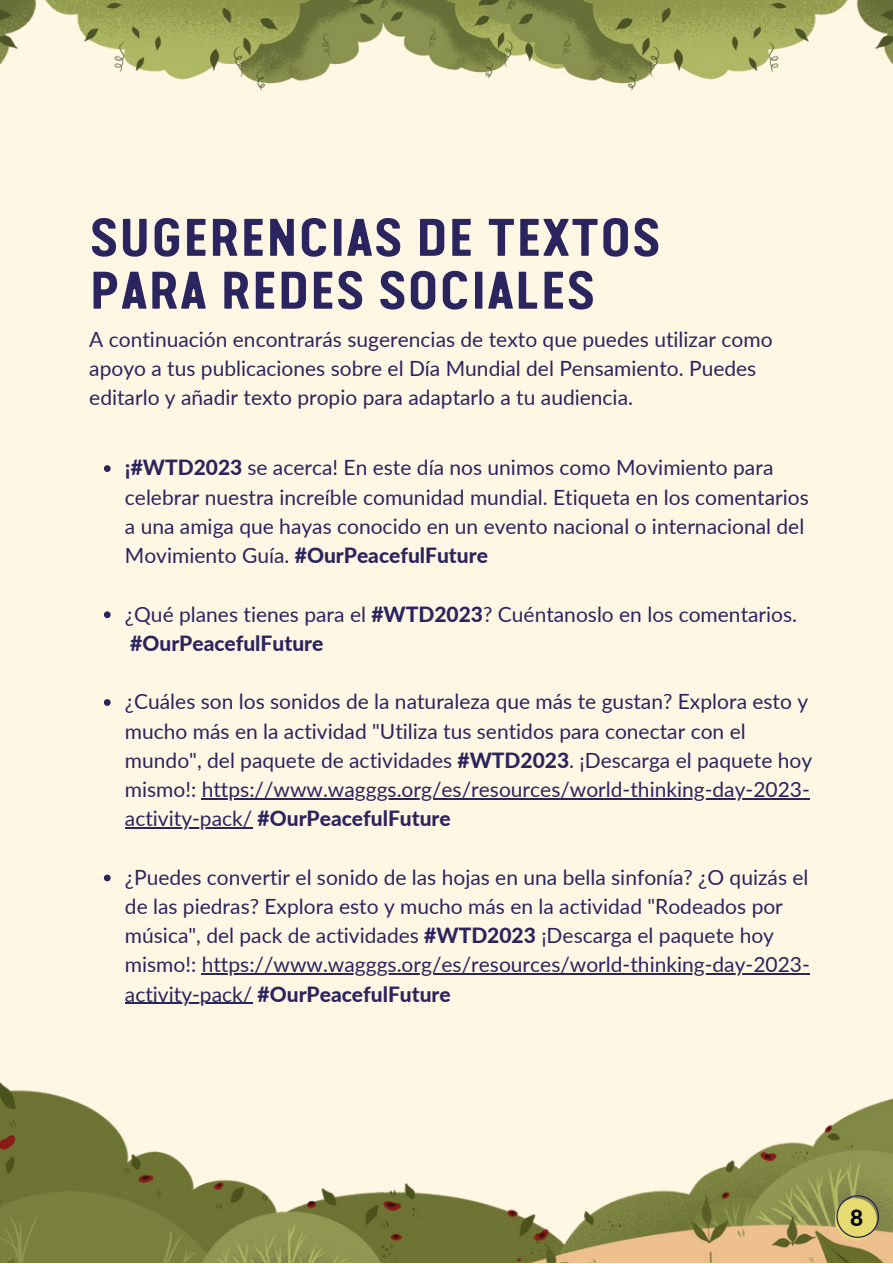
<style>
.page{position:relative;width:893px;height:1264px;background:#fff}
.page>*{position:absolute;margin:0;border:0;box-sizing:border-box;transform-origin:0 0}
.t1{font:700 53.1px/52.8px "Van Condensed W01";color:#2a255e}
.t2{font:800 22.5px "Lato";color:#000}
.t3{font:21px/29.2px "Lato";color:#2a255e}
.s1{font-weight:800}
</style>
<div class="page">
<div style="left:0;top:0;width:892px;height:1262px;background:#fff6e3"></div>
<svg style="left:104px;top:465px;width:7px;height:7px"></svg>
<svg style="left:104px;top:611px;width:7px;height:7px"></svg>
<svg style="left:104px;top:699px;width:7px;height:7px"></svg>
<hr style="left:202px;top:798px;width:607px;height:1px;background:#2a255e">
<hr style="left:125px;top:827px;width:127px;height:1px;background:#2a255e">
<svg style="left:104px;top:874px;width:7px;height:7px"></svg>
<hr style="left:202px;top:973px;width:607px;height:1px;background:#2a255e">
<hr style="left:125px;top:1002px;width:127px;height:1px;background:#2a255e">
<img style="left:0;top:0;width:329px;height:91px">
<img style="left:329px;top:0;width:150px;height:73px">
<img style="left:479px;top:0;width:413px;height:91px">
<img style="left:0;top:1082px;width:892px;height:180px">
<svg style="left:834px;top:1198px;width:42px;height:42px"></svg>
<svg style="left:836px;top:1195px;width:43px;height:42px;background:#c3bb6a"></svg>
<h1 class="t1" style="left:89px;top:206px;width:573px">SUGERENCIAS DE TEXTOS<br>PARA REDES SOCIALES</h1>
<p class="t3" style="left:89px;top:324px;width:684px">A continuación encontrarás sugerencias de texto que puedes utilizar como apoyo a tus publicaciones sobre el Día Mundial del Pensamiento. Puedes editarlo y añadir texto propio para adaptarlo a tu audiencia.</p>
<p class="t3" style="left:125px;top:452px;width:685px"><span class="s1">¡#WTD2023</span> se acerca! En este día nos unimos como Movimiento para celebrar nuestra increíble comunidad mundial. Etiqueta en los comentarios a una amiga que hayas conocido en un evento nacional o internacional del Movimiento Guía. <span class="s1">#OurPeacefulFuture</span></p>
<p class="t3" style="left:125px;top:598px;width:673px">¿Qué planes tienes para el <span class="s1">#WTD2023</span>? Cuéntanoslo en los comentarios. <span class="s1">#OurPeacefulFuture</span></p>
<p class="t3" style="left:125px;top:686px;width:688px">¿Cuáles son los sonidos de la naturaleza que más te gustan? Explora esto y mucho más en la actividad "Utiliza tus sentidos para conectar con el mundo", del paquete de actividades <span class="s1">#WTD2023</span>. ¡Descarga el paquete hoy mismo!: https://www.wagggs.org/es/resources/world-thinking-day-2023- activity-pack/ <span class="s1">#OurPeacefulFuture</span></p>
<p class="t3" style="left:125px;top:862px;width:686px">¿Puedes convertir el sonido de las hojas en una bella sinfonía? ¿O quizás el de las piedras? Explora esto y mucho más en la actividad "Rodeados por música", del pack de actividades <span class="s1">#WTD2023</span> ¡Descarga el paquete hoy mismo!: https://www.wagggs.org/es/resources/world-thinking-day-2023- activity-pack/ <span class="s1">#OurPeacefulFuture</span></p>
<p class="t2" style="left:850px;top:1203px;width:15px">8</p>
</div>
